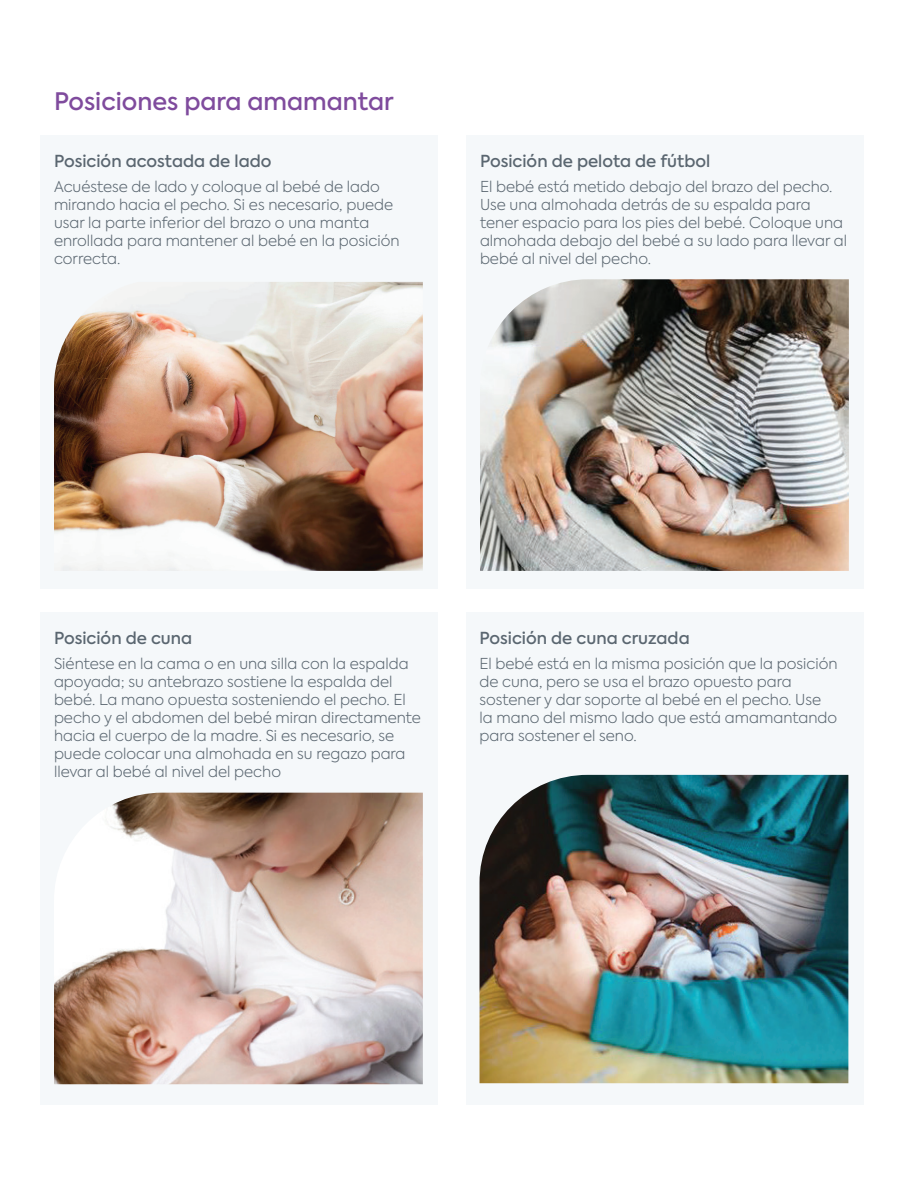
<style>
.page{position:relative;width:918px;height:1188px;background:#fff}
.page>*{position:absolute;margin:0;border:0;box-sizing:border-box;transform-origin:0 0}
.t1{font:500 24px "Axiforma";color:#7f4b9d}
.t2{font:500 16.5px "Axiforma";color:#5a6670}
.t3{font:300 15px/18px "Axiforma";color:#5a6670}
</style>
<div class="page">
<div style="left:40px;top:135px;width:398px;height:454px;background:#f5f8fa"></div>
<div style="left:40px;top:612px;width:398px;height:493px;background:#f5f8fa"></div>
<div style="left:466px;top:135px;width:398px;height:454px;background:#f5f8fa"></div>
<div style="left:466px;top:612px;width:398px;height:493px;background:#f5f8fa"></div>
<img style="left:54px;top:282px;width:369px;height:289px">
<img style="left:54px;top:793px;width:369px;height:291px">
<img style="left:480px;top:279px;width:369px;height:292px">
<img style="left:480px;top:775px;width:368px;height:308px">
<h1 class="t1" style="left:54px;top:86px;width:341px">Posiciones para amamantar</h1>
<p class="t2" style="left:54px;top:150px;width:219px">Posición acostada de lado</p>
<p class="t3" style="left:54px;top:177px;width:347px">Acuéstese de lado y coloque al bebé de lado mirando hacia el pecho. Si es necesario, puede usar la parte inferior del brazo o una manta enrollada para mantener al bebé en la posición correcta.</p>
<p class="t2" style="left:480px;top:150px;width:232px">Posición de pelota de fútbol</p>
<p class="t3" style="left:480px;top:177px;width:369px">El bebé está metido debajo del brazo del pecho.<br>Use una almohada detrás de su espalda para tener espacio para los pies del bebé. Coloque una almohada debajo del bebé a su lado para llevar al bebé al nivel del pecho.</p>
<p class="t2" style="left:54px;top:627px;width:140px">Posición de cuna</p>
<p class="t3" style="left:54px;top:654px;width:368px">Siéntese en la cama o en una silla con la espalda apoyada; su antebrazo sostiene la espalda del bebé. La mano opuesta sosteniendo el pecho. El pecho y el abdomen del bebé miran directamente hacia el cuerpo de la madre. Si es necesario, se puede colocar una almohada en su regazo para llevar al bebé al nivel del pecho</p>
<p class="t2" style="left:480px;top:627px;width:212px">Posición de cuna cruzada</p>
<p class="t3" style="left:480px;top:654px;width:360px">El bebé está en la misma posición que la posición de cuna, pero se usa el brazo opuesto para sostener y dar soporte al bebé en el pecho. Use la mano del mismo lado que está amamantando para sostener el seno.</p>
</div>
